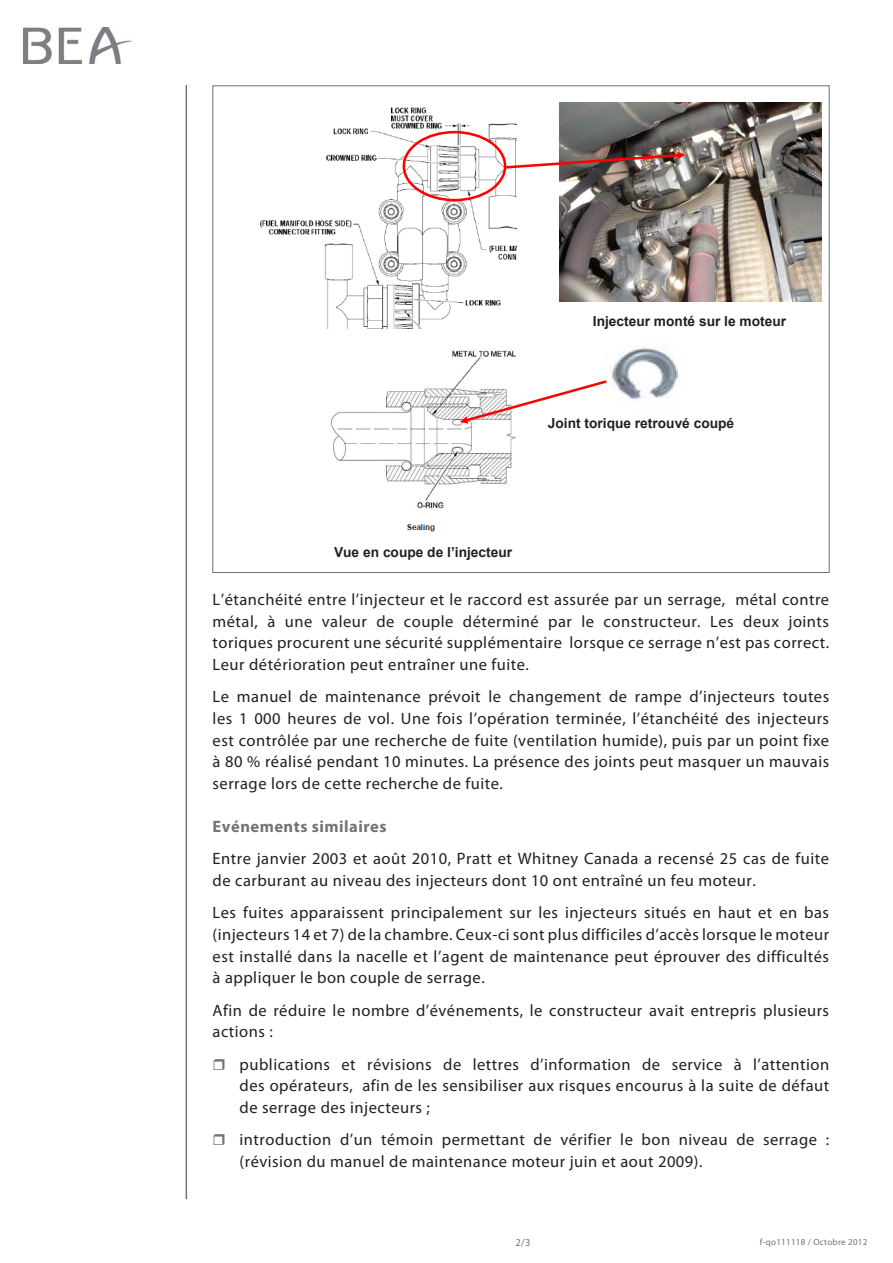
<style>
.page{position:relative;width:893px;height:1263px;background:#fff}
.page>*{position:absolute;margin:0;border:0;box-sizing:border-box;transform-origin:0 0}
.PUCE_0_2_cm{font:16.5px/21.6px "Myriad Pro";letter-spacing:.03em;color:#231f20;text-align:justify}
.Titre_2{font:700 16.5px "Myriad Pro";letter-spacing:.03em;color:#727477}
.t1{font:700 13.8px "Arial";color:#231f20}
.t2{font:10.5px "Myriad Pro";color:#717275}
.t3{font:9px "Myriad Pro";letter-spacing:.03em;color:#717275}
</style>
<div class="page">
<hr style="left:186px;top:85px;width:1px;height:1114px;background:#727477">
<img style="left:23px;top:28px;width:109px;height:36px">
<img style="left:260px;top:107px;width:256px;height:222px">
<img style="left:559px;top:103px;width:262px;height:198px">
<div style="left:403px;top:131px;width:103px;height:70px;border:3px solid #f00;border-radius:50%"></div>
<svg style="left:504px;top:152px;width:181px;height:17px"></svg>
<img style="left:330px;top:350px;width:186px;height:182px">
<img style="left:611px;top:348px;width:68px;height:52px">
<svg style="left:460px;top:380px;width:147px;height:44px"></svg>
<p class="t1" style="left:593px;top:312px;width:195px">Injecteur monté sur le moteur</p>
<p class="t1" style="left:548px;top:413px;width:188px">Joint torique retrouvé coupé</p>
<p class="t1" style="left:334px;top:543px;width:179px">Vue en coupe de l’injecteur</p>
<p class="PUCE_0_2_cm" style="left:213px;top:588px;width:618px">L’étanchéité entre l’injecteur et le raccord est assurée par un serrage, métal contre métal, à une valeur de couple déterminé par le constructeur. Les deux joints toriques procurent une sécurité supplémentaire lorsque ce serrage n’est pas correct.<br>Leur détérioration peut entraîner une fuite.</p>
<p class="PUCE_0_2_cm" style="left:213px;top:686px;width:618px">Le manuel de maintenance prévoit le changement de rampe d’injecteurs toutes les 1 000 heures de vol. Une fois l’opération terminée, l’étanchéité des injecteurs est contrôlée par une recherche de fuite (ventilation humide), puis par un point fixe à 80 % réalisé pendant 10 minutes. La présence des joints peut masquer un mauvais serrage lors de cette recherche de fuite.</p>
<p class="Titre_2" style="left:213px;top:816px;width:175px">Evénements similaires</p>
<p class="PUCE_0_2_cm" style="left:213px;top:848px;width:618px">Entre janvier 2003 et août 2010, Pratt et Whitney Canada a recensé 25 cas de fuite de carburant au niveau des injecteurs dont 10 ont entraîné un feu moteur.</p>
<p class="PUCE_0_2_cm" style="left:213px;top:902px;width:618px">Les fuites apparaissent principalement sur les injecteurs situés en haut et en bas (injecteurs 14 et 7) de la chambre. Ceux-ci sont plus difficiles d’accès lorsque le moteur est installé dans la nacelle et l’agent de maintenance peut éprouver des difficultés à appliquer le bon couple de serrage.</p>
<p class="PUCE_0_2_cm" style="left:213px;top:999px;width:618px">Afin de réduire le nombre d’événements, le constructeur avait entrepris plusieurs actions :</p>
<p class="PUCE_0_2_cm" style="left:240px;top:1053px;width:591px">publications et révisions de lettres d’information de service à l’attention des opérateurs, afin de les sensibiliser aux risques encourus à la suite de défaut de serrage des injecteurs ;</p>
<p class="PUCE_0_2_cm" style="left:240px;top:1129px;width:591px">introduction d’un témoin permettant de vérifier le bon niveau de serrage : (révision du manuel de maintenance moteur juin et aout 2009).</p>
<p class="t2" style="left:515px;top:1235px;width:17px">2/3</p>
<p class="t3" style="left:760px;top:1236px;width:109px">f-qo111118 / Octobre 2012</p>
</div>
